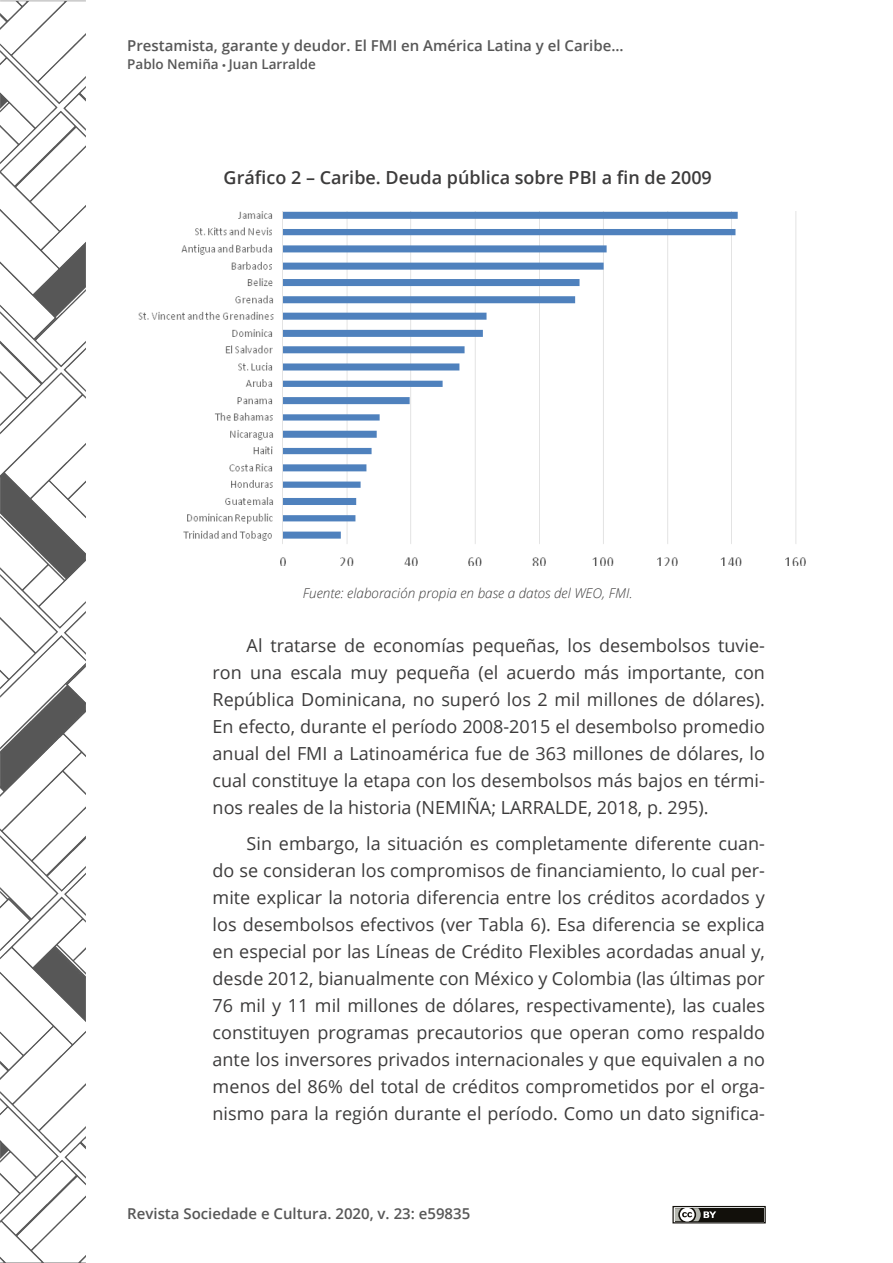
<style>
.page{position:relative;width:893px;height:1263px;background:#fff}
.page>*{position:absolute;margin:0;border:0;box-sizing:border-box;transform-origin:0 0}
.t1{font:18px/27px "Open Sans";color:#3c3b3b;text-align:justify}
.t2{font:600 18px "Open Sans";color:#3c3b3b}
.t3{font:600 15px "Open Sans";color:#575757}
.t4{font:italic 300 13.5px "Open Sans";color:#3c3b3b}
.t5{font:600 13.5px "Open Sans";color:#575757}
.s1{font-family:"Myriad Pro";font-weight:400}
</style>
<div class="page">
<img style="left:0;top:0;width:85px;height:1263px">
<div style="left:673px;top:1206px;width:92px;height:17px;background:#12100b"></div>
<div style="left:672px;top:1206px;width:94px;height:17px;border:1px solid #12100b"></div>
<svg style="left:672px;top:1206px;width:44px;height:18px"></svg>
<img style="left:138px;top:211px;width:668px;height:355px">
<p class="t3" style="left:127px;top:35px;width:498px">Prestamista, garante y deudor. El FMI en América Latina y el Caribe...</p>
<p class="t5" style="left:127px;top:55px;width:190px">Pablo Nemiña <span class="s1">•</span> Juan Larralde</p>
<p class="t2" style="left:224px;top:165px;width:490px">Gráfico 2 – Caribe. Deuda pública sobre PBI a fin de 2009</p>
<p class="t4" style="left:303px;top:584px;width:331px">Fuente: elaboración propia en base a datos del WEO, FMI.</p>
<p class="t1" style="left:213px;top:631px;width:554px;text-indent:34px">Al tratarse de economías pequeñas, los desembolsos tuvie&shy;ron una escala muy pequeña (el acuerdo más importante, con República Dominicana, no superó los 2 mil millones de dólares).<br>En efecto, durante el período 2008-2015 el desembolso promedio anual del FMI a Latinoamérica fue de 363 millones de dólares, lo cual constituye la etapa con los desembolsos más bajos en térmi&shy;nos reales de la historia (NEMIÑA; LARRALDE, 2018, p. 295).</p>
<p class="t1" style="left:213px;top:829px;width:554px;text-indent:34px">Sin embargo, la situación es completamente diferente cuan&shy;do se consideran los compromisos de financiamiento, lo cual per&shy;mite explicar la notoria diferencia entre los créditos acordados y los desembolsos efectivos (ver Tabla 6). Esa diferencia se explica en especial por las Líneas de Crédito Flexibles acordadas anual y, desde 2012, bianualmente con México y Colombia (las últimas por 76 mil y 11 mil millones de dólares, respectivamente), las cuales constituyen programas precautorios que operan como respaldo ante los inversores privados internacionales y que equivalen a no menos del 86% del total de créditos comprometidos por el orga&shy;nismo para la región durante el período. Como un dato significa-</p>
<p class="t3" style="left:127px;top:1203px;width:345px">Revista Sociedade e Cultura. 2020, v. 23: e59835</p>
</div>
